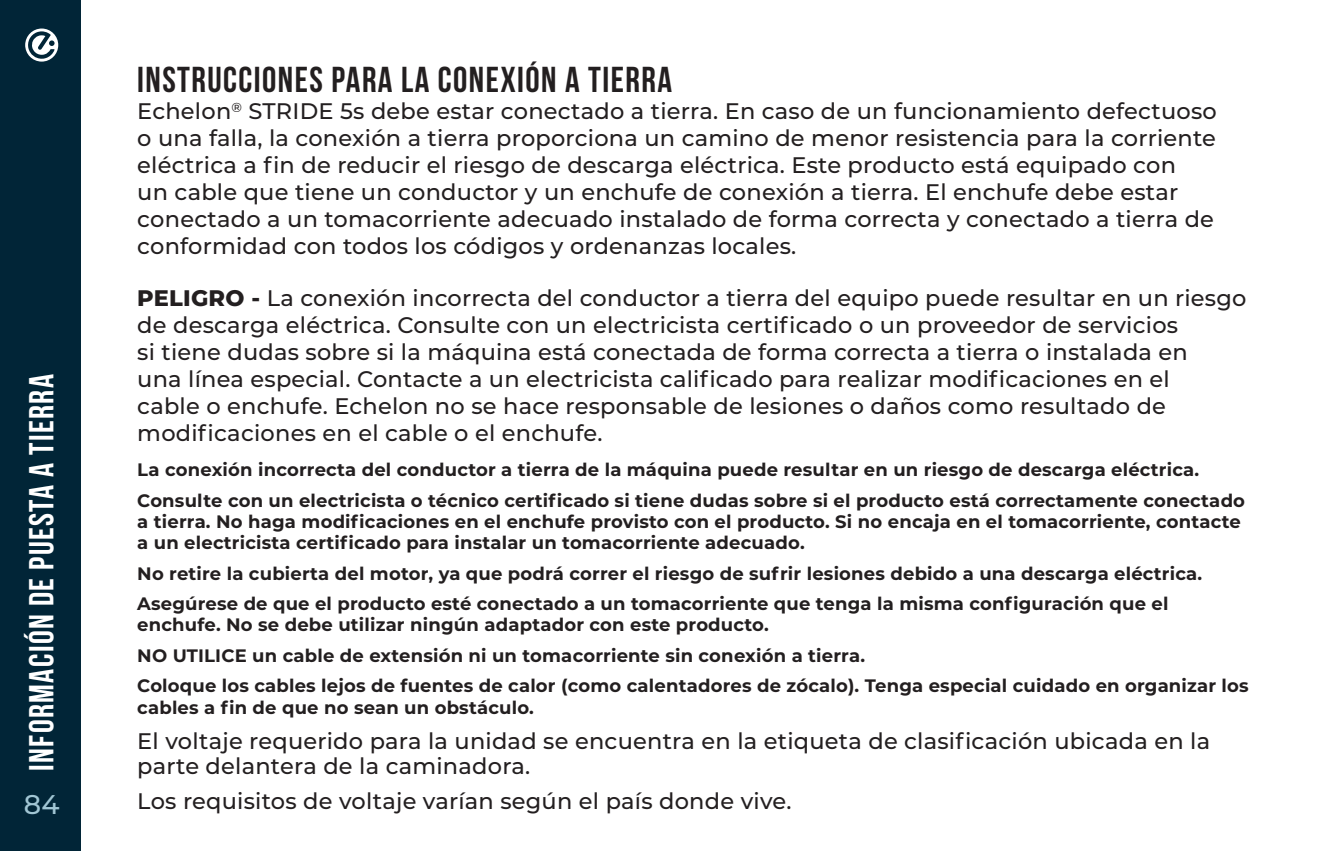
<style>
.page{position:relative;width:1337px;height:851px;background:#fff}
.page>*{position:absolute;margin:0;border:0;box-sizing:border-box;transform-origin:0 0}
.t1{font:700 36px "Bebas Neue";letter-spacing:.04em;color:#231f20}
.t2{font:700 34.65px "Bebas Neue";letter-spacing:.04em;color:#fff}
.t3{font:500 27px "Montserrat";color:#a1c6d4}
.t4{font:500 22.5px/27px "Montserrat";letter-spacing:.01em;color:#231f20}
.t5{font:700 18px/21.4px "Montserrat";letter-spacing:.01em;color:#231f20}
.s1{font-weight:800}
</style>
<div class="page">
<div style="left:0;top:0;width:81px;height:850px;background:#012537"></div>
<svg style="left:25px;top:28px;width:33px;height:34px"></svg>
<p class="t2" style="left:22px;top:770px;width:398px;rotate:-90deg">INFORMACIÓN DE PUESTA A TIERRA</p>
<p class="t3" style="left:24px;top:786px;width:37px">84</p>
<p class="t1" style="left:137px;top:60px;width:536px">INSTRUCCIONES PARA LA CONEXIÓN A TIERRA</p>
<p class="t4" style="left:137px;top:97px;width:1081px">Echelon<sup>®</sup> STRIDE 5s debe estar conectado a tierra. En caso de un funcionamiento defectuoso o una falla, la conexión a tierra proporciona un camino de menor resistencia para la corriente eléctrica a fin de reducir el riesgo de descarga eléctrica. Este producto está equipado con<br>un cable que tiene un conductor y un enchufe de conexión a tierra. El enchufe debe estar conectado a un tomacorriente adecuado instalado de forma correcta y conectado a tierra de conformidad con todos los códigos y ordenanzas locales.</p>
<p class="t4" style="left:137px;top:284px;width:1110px"><span class="s1">PELIGRO -</span> La conexión incorrecta del conductor a tierra del equipo puede resultar en un riesgo de descarga eléctrica. Consulte con un electricista certificado o un proveedor de servicios<br>si tiene dudas sobre si la máquina está conectada de forma correcta a tierra o instalada en<br>una línea especial. Contacte a un electricista calificado para realizar modificaciones en el<br>cable o enchufe. Echelon no se hace responsable de lesiones o daños como resultado de modificaciones en el cable o el enchufe.</p>
<p class="t5" style="left:137px;top:458px;width:1063px">La conexión incorrecta del conductor a tierra de la máquina puede resultar en un riesgo de descarga eléctrica.</p>
<p class="t5" style="left:137px;top:488px;width:1109px">Consulte con un electricista o técnico certificado si tiene dudas sobre si el producto está correctamente conectado a tierra. No haga modificaciones en el enchufe provisto con el producto. Si no encaja en el tomacorriente, contacte a un electricista certificado para instalar un tomacorriente adecuado.</p>
<p class="t5" style="left:137px;top:561px;width:1066px">No retire la cubierta del motor, ya que podrá correr el riesgo de sufrir lesiones debido a una descarga eléctrica.</p>
<p class="t5" style="left:137px;top:592px;width:1032px">Asegúrese de que el producto esté conectado a un tomacorriente que tenga la misma configuración que el enchufe. No se debe utilizar ningún adaptador con este producto.</p>
<p class="t5" style="left:137px;top:643px;width:729px">NO UTILICE un cable de extensión ni un tomacorriente sin conexión a tierra.</p>
<p class="t5" style="left:137px;top:674px;width:1113px">Coloque los cables lejos de fuentes de calor (como calentadores de zócalo). Tenga especial cuidado en organizar los cables a fin de que no sean un obstáculo.</p>
<p class="t4" style="left:137px;top:726px;width:1074px;line-height:25.9px">El voltaje requerido para la unidad se encuentra en la etiqueta de clasificación ubicada en la parte delantera de la caminadora.</p>
<p class="t4" style="left:137px;top:786px;width:656px">Los requisitos de voltaje varían según el país donde vive.</p>
</div>
